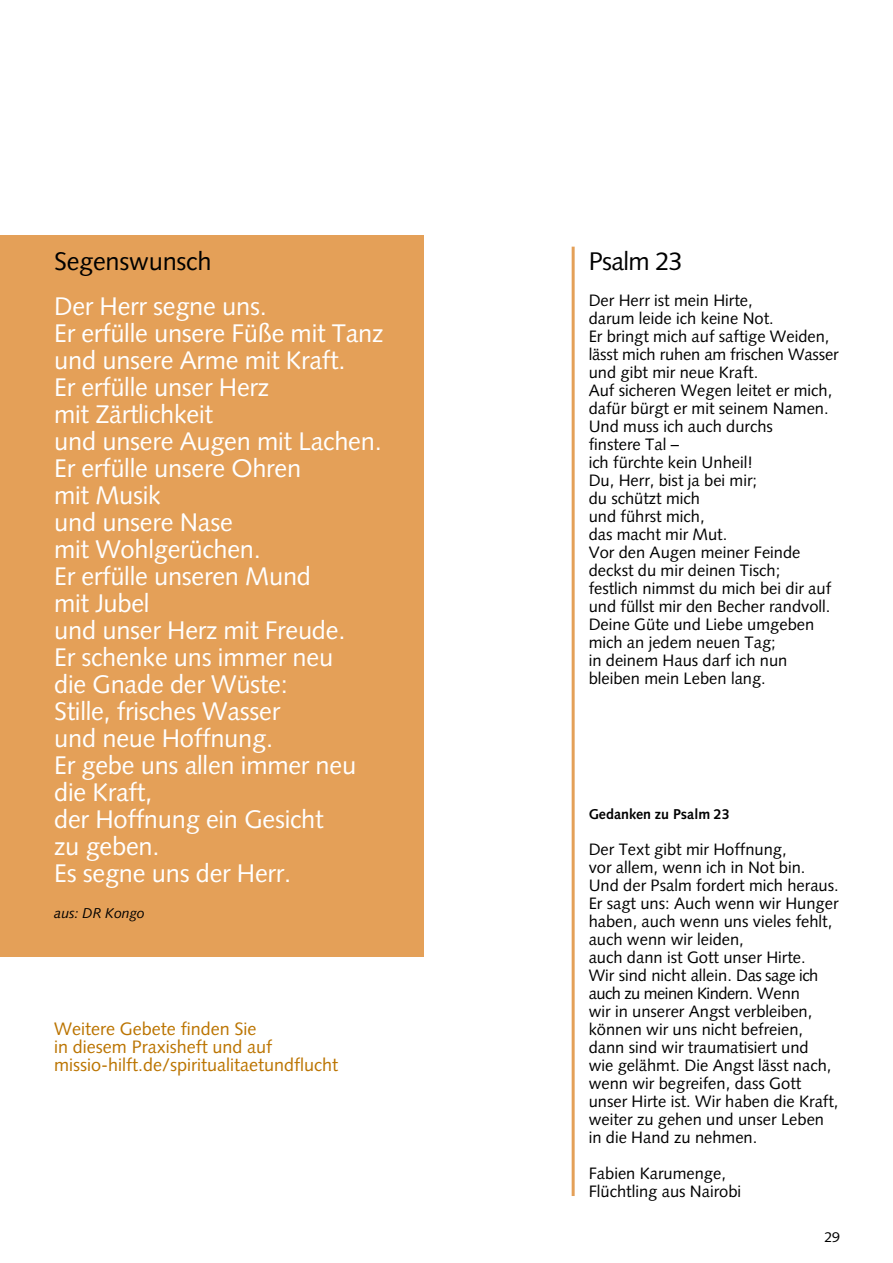
<style>
.page{position:relative;width:893px;height:1263px;background:#fff}
.page>*{position:absolute;margin:0;border:0;box-sizing:border-box;transform-origin:0 0}
.t1{font:25.5px/27px "Syntax";letter-spacing:-.01em;color:#fff}
.t2{font:25.5px "Syntax";letter-spacing:-.01em;color:#000}
.t3{font:18px/18px "Syntax";color:#bb7400}
.t4{font:16.5px/18px "Syntax";color:#000}
.t5{font:700 14.25px "Syntax";color:#000}
.t6{font:italic 14.25px "Syntax";color:#000}
.t7{font:14.25px "Syntax";color:#000}
</style>
<div class="page">
<div style="left:0;top:235px;width:423px;height:722px;background:#e4a058"></div>
<hr style="left:572px;top:247px;width:3px;height:949px;background:#e4a058">
<h1 class="t2" style="left:54px;top:246px;width:159px">Segenswunsch</h1>
<p class="t1" style="left:54px;top:293px;width:331px">Der Herr segne uns.<br>Er erfülle unsere Füße mit Tanz und unsere Arme mit Kraft.<br>Er erfülle unser Herz<br>mit Zärtlichkeit<br>und unsere Augen mit Lachen.<br>Er erfülle unsere Ohren<br>mit Musik<br>und unsere Nase<br>mit Wohlgerüchen.<br>Er erfülle unseren Mund<br>mit Jubel<br>und unser Herz mit Freude.<br>Er schenke uns immer neu<br>die Gnade der Wüste:<br>Stille, frisches Wasser<br>und neue Hoffnung.<br>Er gebe uns allen immer neu die Kraft,<br>der Hoffnung ein Gesicht<br>zu geben.<br>Es segne uns der Herr.</p>
<p class="t6" style="left:54px;top:905px;width:92px">aus: DR Kongo</p>
<p class="t3" style="left:54px;top:1020px;width:286px">Weitere Gebete finden Sie<br>in diesem Praxisheft und auf missio-hilft.de/spiritualitaetundflucht</p>
<h1 class="t2" style="left:589px;top:246px;width:96px">Psalm 23</h1>
<p class="t4" style="left:589px;top:291px;width:251px">Der Herr ist mein Hirte,<br>darum leide ich keine Not.<br>Er bringt mich auf saftige Weiden, lässt mich ruhen am frischen Wasser und gibt mir neue Kraft.<br>Auf sicheren Wegen leitet er mich, dafür bürgt er mit seinem Namen.<br>Und muss ich auch durchs<br>finstere Tal –<br>ich fürchte kein Unheil!<br>Du, Herr, bist ja bei mir;<br>du schützt mich<br>und führst mich,<br>das macht mir Mut.<br>Vor den Augen meiner Feinde deckst du mir deinen Tisch;<br>festlich nimmst du mich bei dir auf und füllst mir den Becher randvoll.<br>Deine Güte und Liebe umgeben mich an jedem neuen Tag;<br>in deinem Haus darf ich nun bleiben mein Leben lang.</p>
<p class="t5" style="left:589px;top:806px;width:143px">Gedanken zu Psalm 23</p>
<p class="t4" style="left:589px;top:840px;width:252px">Der Text gibt mir Hoffnung,<br>vor allem, wenn ich in Not bin.<br>Und der Psalm fordert mich heraus.<br>Er sagt uns: Auch wenn wir Hunger haben, auch wenn uns vieles fehlt, auch wenn wir leiden,<br>auch dann ist Gott unser Hirte.<br>Wir sind nicht allein. Das sage ich auch zu meinen Kindern. Wenn<br>wir in unserer Angst verbleiben, können wir uns nicht befreien, dann sind wir traumatisiert und<br>wie gelähmt. Die Angst lässt nach, wenn wir begreifen, dass Gott unser Hirte ist. Wir haben die Kraft, weiter zu gehen und unser Leben in die Hand zu nehmen.</p>
<p class="t4" style="left:589px;top:1164px;width:154px">Fabien Karumenge,<br>Flüchtling aus Nairobi</p>
<p class="t7" style="left:824px;top:1229px;width:17px">29</p>
</div>
